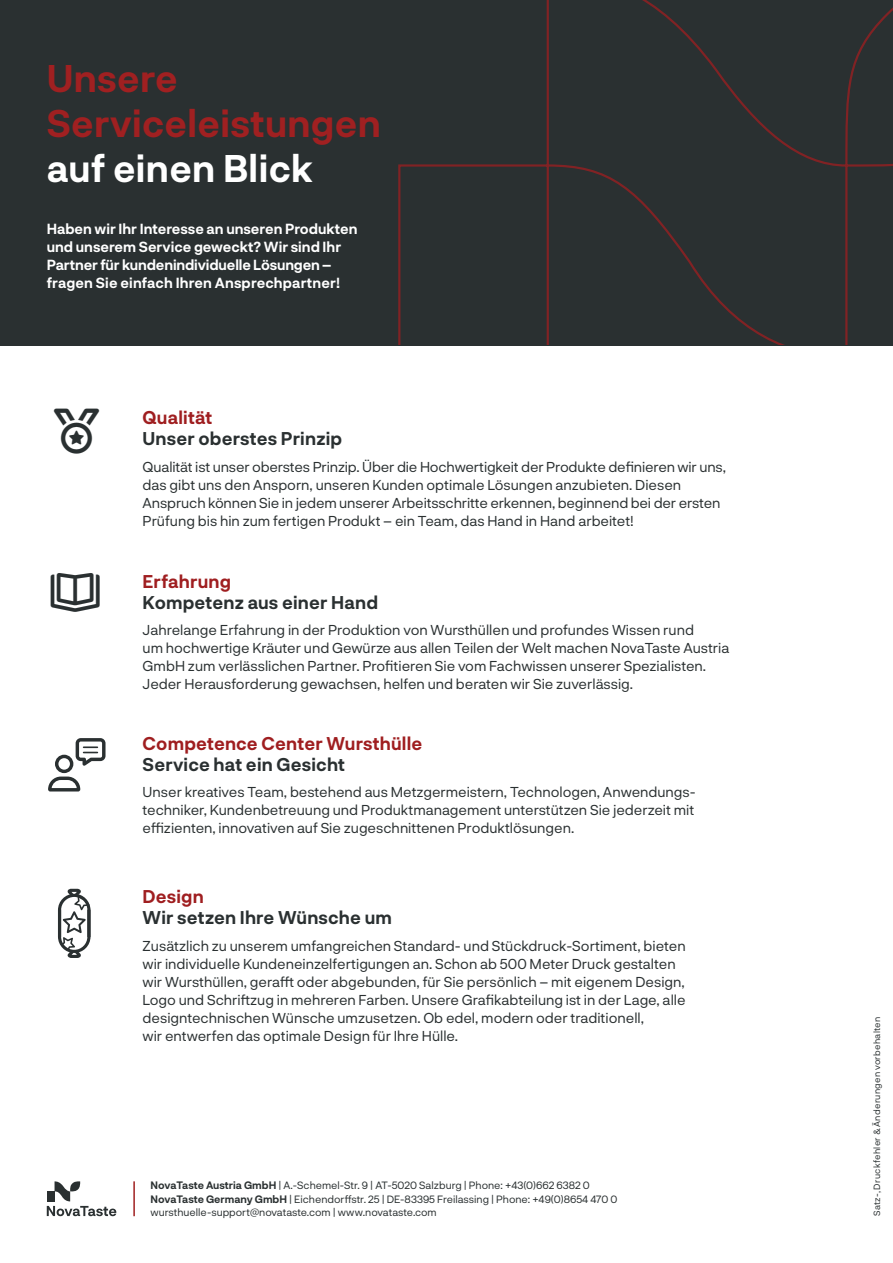
<style>
.page{position:relative;width:893px;height:1263px;background:#fff}
.page>*{position:absolute;margin:0;border:0;box-sizing:border-box;transform-origin:0 0}
.t1{font:700 37.5px/45px "Neurial Grotesk";letter-spacing:.01em;color:#a02021}
.t2{font:700 37.5px "Neurial Grotesk";letter-spacing:.01em;color:#fff}
.t3{font:700 18px "Neurial Grotesk";letter-spacing:.01em;color:#2a3031}
.t4{font:700 18px "Neurial Grotesk";letter-spacing:.01em;color:#9f1e20}
.t5{font:14.25px/18px "Neurial Grotesk";color:#2a3031}
.t6{font:700 14.25px/18px "Neurial Grotesk";color:#fff}
.t7{font:10.5px/13.5px "Neurial Grotesk";color:#2a3031}
.t8{font:9px "Neurial Grotesk";letter-spacing:.035em;color:#2a3031}
.s1{font-weight:700}
</style>
<div class="page">
<div style="left:0;top:0;width:893px;height:345px;background:#2a3031"></div>
<svg style="left:398px;top:0;width:495px;height:344px"></svg>
<svg style="left:48px;top:738px;width:58px;height:53px"></svg>
<svg style="left:58px;top:889px;width:33px;height:69px"></svg>
<svg style="left:47px;top:1181px;width:69px;height:35px"></svg>
<hr style="left:133px;top:1181px;width:2px;height:35px;background:#a02021">
<h1 class="t1" style="left:47px;top:54px;width:335px">Unsere<br>Serviceleistungen</h1>
<h1 class="t2" style="left:47px;top:141px;width:268px">auf einen Blick</h1>
<p class="t6" style="left:47px;top:219px;width:312px">Haben wir Ihr Interesse an unseren Produkten und unserem Service geweckt? Wir sind Ihr Partner für kundenindividuelle Lösungen – fragen Sie einfach Ihren Ansprechpartner!</p>
<p class="t4" style="left:143px;top:405px;width:71px">Qualität</p>
<p class="t3" style="left:143px;top:426px;width:201px">Unser oberstes Prinzip</p>
<p class="t5" style="left:143px;top:457px;width:585px">Qualität ist unser oberstes Prinzip. Über die Hochwertigkeit der Produkte definieren wir uns, das gibt uns den Ansporn, unseren Kunden optimale Lösungen anzubieten. Diesen Anspruch können Sie in jedem unserer Arbeitsschritte erkennen, beginnend bei der ersten Prüfung bis hin zum fertigen Produkt – ein Team, das Hand in Hand arbeitet!</p>
<p class="t4" style="left:143px;top:568px;width:90px">Erfahrung</p>
<p class="t3" style="left:143px;top:589px;width:237px">Kompetenz aus einer Hand</p>
<p class="t5" style="left:143px;top:620px;width:588px">Jahrelange Erfahrung in der Produktion von Wursthüllen und profundes Wissen rund<br>um hochwertige Kräuter und Gewürze aus allen Teilen der Welt machen NovaTaste Austria GmbH zum verlässlichen Partner. Profitieren Sie vom Fachwissen unserer Spezialisten.<br>Jeder Herausforderung gewachsen, helfen und beraten wir Sie zuverlässig.</p>
<p class="t4" style="left:143px;top:730px;width:281px">Competence Center Wursthülle</p>
<p class="t3" style="left:143px;top:751px;width:204px">Service hat ein Gesicht</p>
<p class="t5" style="left:143px;top:782px;width:555px;text-align:justify">Unser kreatives Team, bestehend aus Metzgermeistern, Technologen, Anwendungs&shy;techniker, Kundenbetreuung und Produktmanagement unterstützen Sie jederzeit mit effizienten, innovativen auf Sie zugeschnittenen Produktlösungen.</p>
<p class="t4" style="left:143px;top:884px;width:63px">Design</p>
<p class="t3" style="left:143px;top:905px;width:251px">Wir setzen Ihre Wünsche um</p>
<p class="t5" style="left:143px;top:936px;width:545px">Zusätzlich zu unserem umfangreichen Standard- und Stückdruck-Sortiment, bieten wir individuelle Kundeneinzelfertigungen an. Schon ab 500 Meter Druck gestalten wir Wursthüllen, gerafft oder abgebunden, für Sie persönlich – mit eigenem Design, Logo und Schriftzug in mehreren Farben. Unsere Grafikabteilung ist in der Lage, alle designtechnischen Wünsche umzusetzen. Ob edel, modern oder traditionell,<br>wir entwerfen das optimale Design für Ihre Hülle.</p>
<p class="t7" style="left:151px;top:1178px;width:468px"><span class="s1">NovaTaste Austria GmbH</span> | A.-Schemel-Str. 9 | AT-5020 Salzburg | Phone: +43(0)662 6382 0<br><span class="s1">NovaTaste Germany GmbH</span> | Eichendorffstr. 25 | DE-83395 Freilassing | Phone: +49(0)8654 470 0 wursthuelle-support@novataste.com | www.novataste.com</p>
<p class="t8" style="left:871px;top:1216px;width:201px;rotate:-90deg">Satz-, Druckfehler &amp; Änderungen vorbehalten</p>
</div>
